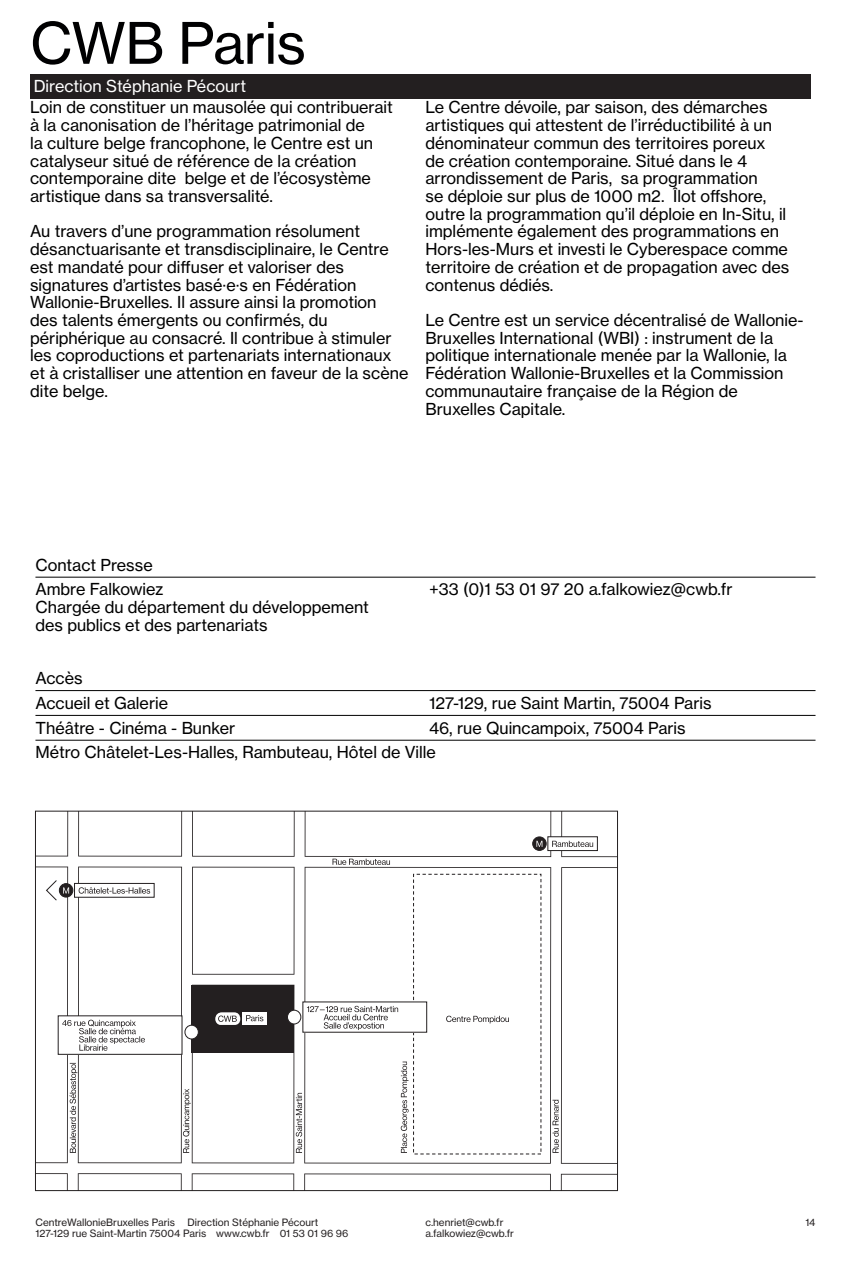
<style>
.page{position:relative;width:851px;height:1276px;background:#fff}
.page>*{position:absolute;margin:0;border:0;box-sizing:border-box;transform-origin:0 0}
.t1{font:56.25px "N Haas Grotesk TX Pro 55 Rg";letter-spacing:-.01em;color:#000001}
.t2{font:16.25px/17.8px "N Haas Grotesk TX Pro 55 Rg";color:#000001}
.t3{font:16.25px "N Haas Grotesk TX Pro 55 Rg";color:#fff}
.t4{font:10px "N Haas Grotesk TX Pro 55 Rg";color:#231f20}
</style>
<div class="page">
<svg style="left:37px;top:813px;width:578px;height:376px"></svg>
<div style="left:30px;top:74px;width:780px;height:24px;background:#231f20"></div>
<hr style="left:35px;top:577px;width:780px;height:1px;background:#000001">
<hr style="left:35px;top:690px;width:780px;height:1px;background:#000001">
<hr style="left:35px;top:715px;width:780px;height:1px;background:#000001">
<hr style="left:35px;top:740px;width:780px;height:1px;background:#000001">
<h1 class="t1" style="left:30px;top:9px;width:277px">CWB Paris</h1>
<p class="t3" style="left:34px;top:76px;width:214px">Direction Stéphanie Pécourt</p>
<p class="t2" style="left:30px;top:99px;width:364px">Loin de constituer un mausolée qui contribuerait à la canonisation de l’héritage patrimonial de<br>la culture belge francophone, le Centre est un catalyseur situé de référence de la création contemporaine dite belge et de l’écosystème artistique dans sa transversalité.</p>
<p class="t2" style="left:30px;top:223px;width:380px">Au travers d’une programmation résolument désanctuarisante et transdisciplinaire, le Centre est mandaté pour diffuser et valoriser des signatures d’artistes basé·e·s en Fédération Wallonie-Bruxelles. Il assure ainsi la promotion<br>des talents émergents ou confirmés, du périphérique au consacré. Il contribue à stimuler les coproductions et partenariats internationaux et à cristalliser une attention en faveur de la scène dite belge.</p>
<p class="t2" style="left:425px;top:98px;width:365px">Le Centre dévoile, par saison, des démarches artistiques qui attestent de l’irréductibilité à un dénominateur commun des territoires poreux<br>de création contemporaine. Situé dans le 4 arrondissement de Paris, sa programmation<br>se déploie sur plus de 1000 m2. Îlot offshore, outre la programmation qu’il déploie en In-Situ, il implémente également des programmations en Hors-les-Murs et investi le Cyberespace comme territoire de création et de propagation avec des contenus dédiés.</p>
<p class="t2" style="left:425px;top:311px;width:379px">Le Centre est un service décentralisé de Wallonie-Bruxelles International (WBI) : instrument de la politique internationale menée par la Wallonie, la Fédération Wallonie-Bruxelles et la Commission communautaire française de la Région de Bruxelles Capitale.</p>
<p class="t2" style="left:35px;top:552px;width:130px;line-height:24.8px">Contact Presse<br>Ambre Falkowiez</p>
<p class="t2" style="left:35px;top:598px;width:335px">Chargée du département du développement des publics et des partenariats</p>
<p class="t2" style="left:35px;top:666px;width:134px;line-height:24.8px">Accès<br>Accueil et Galerie</p>
<p class="t2" style="left:429px;top:580px;width:305px">+33 (0)1 53 01 97 20 a.falkowiez@cwb.fr</p>
<p class="t2" style="left:429px;top:694px;width:284px">127-129, rue Saint Martin, 75004 Paris</p>
<p class="t2" style="left:35px;top:719px;width:201px">Théâtre - Cinéma - Bunker</p>
<p class="t2" style="left:35px;top:715px;width:651px;line-height:24.8px;text-indent:393px">46, rue Quincampoix, 75004 Paris<br>Métro Châtelet-Les-Halles, Rambuteau, Hôtel de Ville</p>
<p class="t4" style="left:35px;top:1216px;width:141px">CentreWallonieBruxelles Paris</p>
<p class="t4" style="left:188px;top:1216px;width:132px">Direction Stéphanie Pécourt</p>
<p class="t4" style="left:425px;top:1216px;width:80px">c.henriet@cwb.fr</p>
<p class="t4" style="left:805px;top:1216px;width:12px">14</p>
<p class="t4" style="left:35px;top:1227px;width:314px">127-129 rue Saint-Martin 75004 Paris www.cwb.fr 01 53 01 96 96</p>
<p class="t4" style="left:425px;top:1227px;width:90px">a.falkowiez@cwb.fr</p>
</div>
